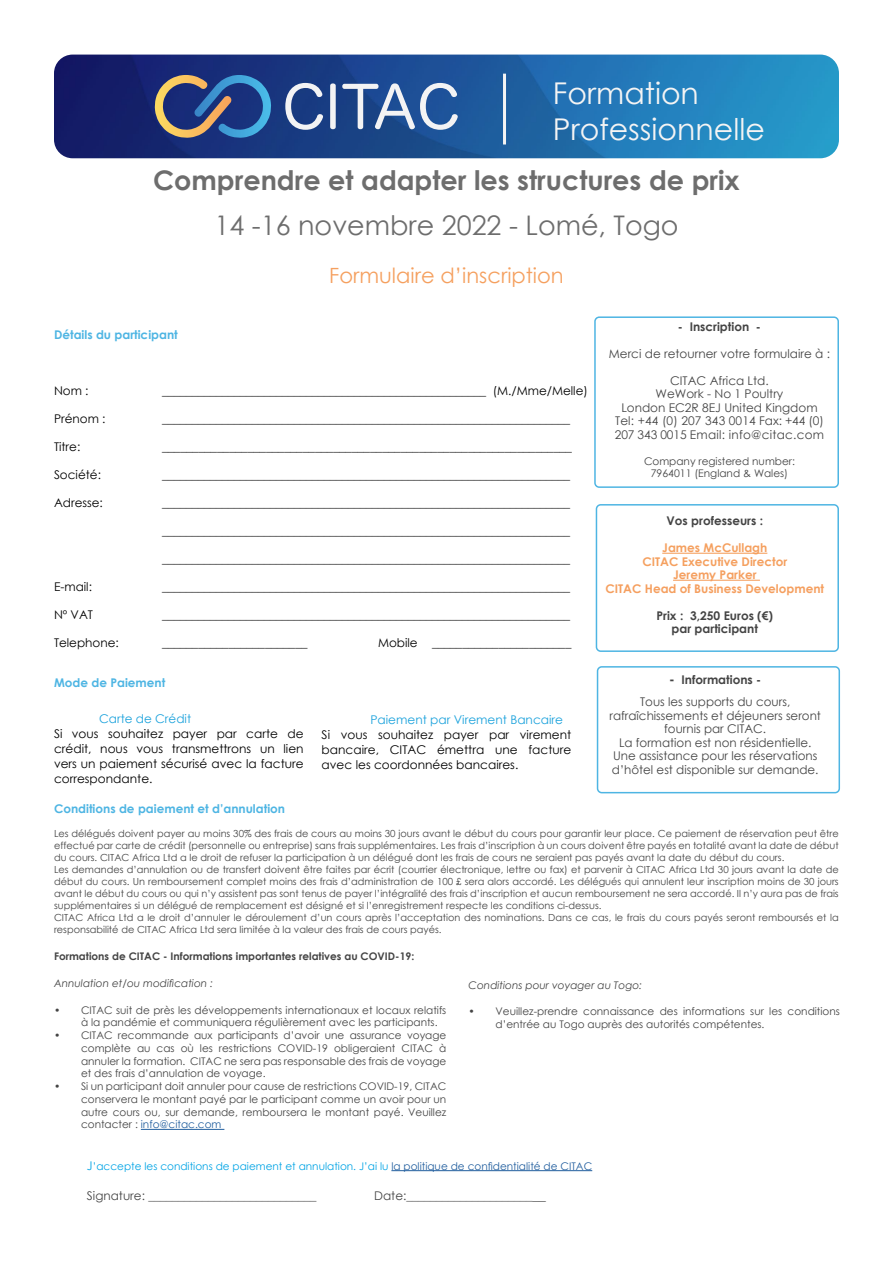
<style>
.page{position:relative;width:893px;height:1263px;background:#fff}
.page>*{position:absolute;margin:0;border:0;box-sizing:border-box;transform-origin:0 0}
.t1{font:30px/36px "Century Gothic";color:#f4f4f4}
.t2{font:700 27px "Century Gothic";color:#6d6d6d}
.t3{font:27px "Century Gothic";color:#6d6d6d}
.t4{font:21px "Century Gothic";color:#f5a05f}
.t5{font:12px/15px "Century Gothic";color:#000;text-align:justify}
.t6{font:12px/13.5px "Century Gothic";color:#444;text-align:center}
.t7{font:700 12px "Century Gothic";color:#4eb5e3}
.t8{font:700 12px/13.5px "Century Gothic";color:#444;text-align:center}
.t9{font:700 12px/13.5px "Century Gothic";color:#f59f5f;text-align:center}
.t10{font:12px "Century Gothic";color:#1ba2dc}
.t11{font:700 12px/13.5px "Century Gothic";color:#f5a05f;text-align:center}
.t12{font:10.5px/12.8px "Century Gothic";color:#444}
.t13{font:10.5px "Century Gothic";color:#00a4e5}
.t14{font:700 10.5px "Century Gothic";color:#444}
.t15{font:italic 10.5px "Century Gothic";color:#444}
.t16{font:9.75px/12px "Century Gothic";color:#444}
.s1{color:#fff}
.s2{font-weight:700;font-size:13.5px}
.s3{font-weight:700}
.s4{color:#215e9e}
.s5{font-size:12px}
.s6{font-size:13.5px}
</style>
<div class="page">
<div style="left:597px;top:666px;width:243px;height:127px;border:2px solid #4eb5e3;border-radius:4px"></div>
<hr style="left:668px;top:553px;width:99px;height:1px;background:#f5a05f">
<hr style="left:673px;top:580px;width:87px;height:1px;background:#f59f5f">
<hr style="left:391px;top:1170px;width:201px;height:1px;background:#215e9e">
<img style="left:54px;top:55px;width:785px;height:103px">
<hr style="left:503px;top:74px;width:3px;height:70px;background:#f4f4f4">
<svg style="left:285px;top:83px;width:38px;height:47px"></svg>
<div style="left:330px;top:83px;width:6px;height:46px;background:#f3f3f4;border-radius:3px"></div>
<svg style="left:342px;top:83px;width:116px;height:47px"></svg>
<svg style="left:155px;top:75px;width:116px;height:63px;background:#485f86"></svg>
<div style="left:596px;top:504px;width:243px;height:148px;border:2px solid #4eb5e3;border-radius:4px"></div>
<div style="left:594px;top:316px;width:245px;height:172px;border:2px solid #4eb5e3;border-radius:4px"></div>
<hr style="left:141px;top:1129px;width:83px;height:1px;background:#215e9e">
<h1 class="t1" style="left:553px;top:74px;width:213px">Formation<br>Professionnelle</h1>
<h2 class="t2" style="left:153px;top:160px;width:588px">Comprendre et adapter les structures de prix</h2>
<h2 class="t3" style="left:214px;top:206px;width:466px">14 -16 novembre 2022 - Lomé, Togo</h2>
<h3 class="t4" style="left:329px;top:261px;width:236px">Formulaire d’inscription</h3>
<p class="t7" style="left:54px;top:326px;width:125px">Détails du participant</p>
<p class="t5" style="left:54px;top:382px;width:57px">Nom : <span class="s1">___</span></p>
<p class="t5" style="left:54px;top:411px;width:65px">Prénom : <span class="s1">_</span></p>
<p class="t5" style="left:162px;top:411px;width:409px">____________________________________________________________________</p>
<p class="t5" style="left:54px;top:439px;width:28px">Titre:</p>
<p class="t5" style="left:162px;top:439px;width:412px">___________________________________________________________________</p>
<p class="t5" style="left:54px;top:467px;width:64px">Société: <span class="s1">__</span></p>
<p class="t5" style="left:162px;top:467px;width:409px">____________________________________________________________________</p>
<p class="t5" style="left:54px;top:495px;width:72px">Adresse: <span class="s1">___</span></p>
<p class="t5" style="left:162px;top:495px;width:409px">____________________________________________________________________</p>
<p class="t5" style="left:162px;top:523px;width:409px">____________________________________________________________________</p>
<p class="t5" style="left:162px;top:551px;width:409px">____________________________________________________________________</p>
<p class="t5" style="left:54px;top:579px;width:75px">E-mail:<span class="s1">______</span></p>
<p class="t5" style="left:162px;top:579px;width:409px">____________________________________________________________________</p>
<p class="t5" style="left:54px;top:607px;width:71px">Nº VAT<span class="s1">_____</span></p>
<p class="t5" style="left:162px;top:607px;width:409px">____________________________________________________________________</p>
<p class="t5" style="left:54px;top:635px;width:82px">Telephone: <span class="s1">__</span></p>
<p class="t5" style="left:162px;top:635px;width:147px">________________________</p>
<p class="t5" style="left:378px;top:635px;width:195px">Mobile _______________________</p>
<p class="t7" style="left:54px;top:673px;width:113px">Mode de Paiement</p>
<p class="t10" style="left:99px;top:710px;width:93px">Carte de Crédit</p>
<p class="t5" style="left:54px;top:726px;width:251px">Si vous souhaitez payer par carte de crédit, nous vous transmettrons un lien vers un paiement sécurisé avec la facture correspondante.</p>
<p class="t10" style="left:370px;top:711px;width:194px">Paiement par Virement Bancaire</p>
<p class="t5" style="left:322px;top:727px;width:251px">Si vous souhaitez payer par virement bancaire, CITAC émettra une facture avec les coordonnées bancaires.</p>
<p class="t8" style="left:678px;top:319px;width:85px">- Inscription -</p>
<p class="t6" style="left:609px;top:346px;width:223px">Merci de retourner votre formulaire à :</p>
<p class="t6" style="left:615px;top:373px;width:211px">CITAC Africa Ltd.<br>WeWork - No 1 Poultry<br>London EC2R 8EJ United Kingdom<br>Tel: +44 (0) 207 343 0014 Fax: +44 (0)<br>207 343 0015 Email: info@citac.com</p>
<p class="t12" style="left:644px;top:454px;width:152px;text-align:center">Company registered number:<br>7964011 (England &amp; Wales)</p>
<p class="t8" style="left:667px;top:513px;width:98px">Vos professeurs :</p>
<p class="t11" style="left:642px;top:540px;width:146px">James McCullagh<br>CITAC Executive Director</p>
<p class="t9" style="left:605px;top:567px;width:220px">Jeremy Parker<br>CITAC Head of Business Development</p>
<p class="t8" style="left:656px;top:608px;width:118px">Prix : 3,250 Euros (€) par participant</p>
<p class="t6" style="left:640px;top:668px;width:152px;line-height:22.5px"><span class="s2">-</span> <span class="s3">Informations -<br></span>Tous les supports du cours,</p>
<p class="t6" style="left:609px;top:708px;width:213px">rafraîchissements et déjeuners seront fournis par CITAC.<br>La formation est non résidentielle.<br>Une assistance pour les réservations d’hôtel est disponible sur demande.</p>
<p class="t7" style="left:54px;top:799px;width:233px">Conditions de paiement et d’annulation</p>
<p class="t16" style="left:54px;top:827px;width:786px">Les délégués doivent payer au moins 30% des frais de cours au moins 30 jours avant le début du cours pour garantir leur place. Ce paiement de réservation peut être effectué par carte de crédit (personnelle ou entreprise) sans frais supplémentaires. Les frais d’inscription à un cours doivent être payés en totalité avant la date de début du cours. CITAC Africa Ltd a le droit de refuser la participation à un délégué dont les frais de cours ne seraient pas payés avant la date du début du cours.<br>Les demandes d’annulation ou de transfert doivent être faites par écrit (courrier électronique, lettre ou fax) et parvenir à CITAC Africa Ltd 30 jours avant la date de début du cours. Un remboursement complet moins des frais d’administration de 100 £ sera alors accordé. Les délégués qui annulent leur inscription moins de 30 jours avant le début du cours ou qui n’y assistent pas sont tenus de payer l’intégralité des frais d’inscription et aucun remboursement ne sera accordé. Il n’y aura pas de frais supplémentaires si un délégué de remplacement est désigné et si l’enregistrement respecte les conditions ci-dessus.<br>CITAC Africa Ltd a le droit d’annuler le déroulement d’un cours après l’acceptation des nominations. Dans ce cas, le frais du cours payés seront remboursés et la responsabilité de CITAC Africa Ltd sera limitée à la valeur des frais de cours payés.</p>
<p class="t14" style="left:54px;top:948px;width:362px">Formations de CITAC - Informations importantes relatives au COVID-19:</p>
<p class="t15" style="left:54px;top:976px;width:161px">Annulation et/ou modification :</p>
<p class="t15" style="left:468px;top:978px;width:175px">Conditions pour voyager au Togo:</p>
<p class="t12" style="left:495px;top:1004px;width:346px;text-indent:-27px">• Veuillez-prendre connaissance des informations sur les conditions d’entrée au Togo auprès des autorités compétentes.</p>
<p class="t12" style="left:81px;top:1003px;width:367px;text-indent:-27px">• CITAC suit de près les développements internationaux et locaux relatifs à la pandémie et communiquera régulièrement avec les participants.</p>
<p class="t12" style="left:81px;top:1029px;width:367px;text-align:justify;text-indent:-27px">• CITAC recommande aux participants d’avoir une assurance voyage complète au cas où les restrictions COVID-19 obligeraient CITAC à annuler la formation. CITAC ne sera pas responsable des frais de voyage et des frais d’annulation de voyage.</p>
<p class="t12" style="left:81px;top:1080px;width:367px;text-align:justify;text-indent:-27px">• Si un participant doit annuler pour cause de restrictions COVID-19, CITAC conservera le montant payé par le participant comme un avoir pour un autre cours ou, sur demande, remboursera le montant payé. Veuillez contacter : <span class="s4">info@citac.com</span></p>
<p class="t13" style="left:87px;top:1158px;width:507px"><span class="s5">J</span>’accepte les conditions de paiement et annulation. J’ai lu <span class="s4">la politique de confidentialité de CITAC</span></p>
<p class="t6" style="left:87px;top:1188px;width:231px">Signature: ____________________________</p>
<p class="t6" style="left:374px;top:1188px;width:173px">Date:_____________________<span class="s6">__</span></p>
</div>
